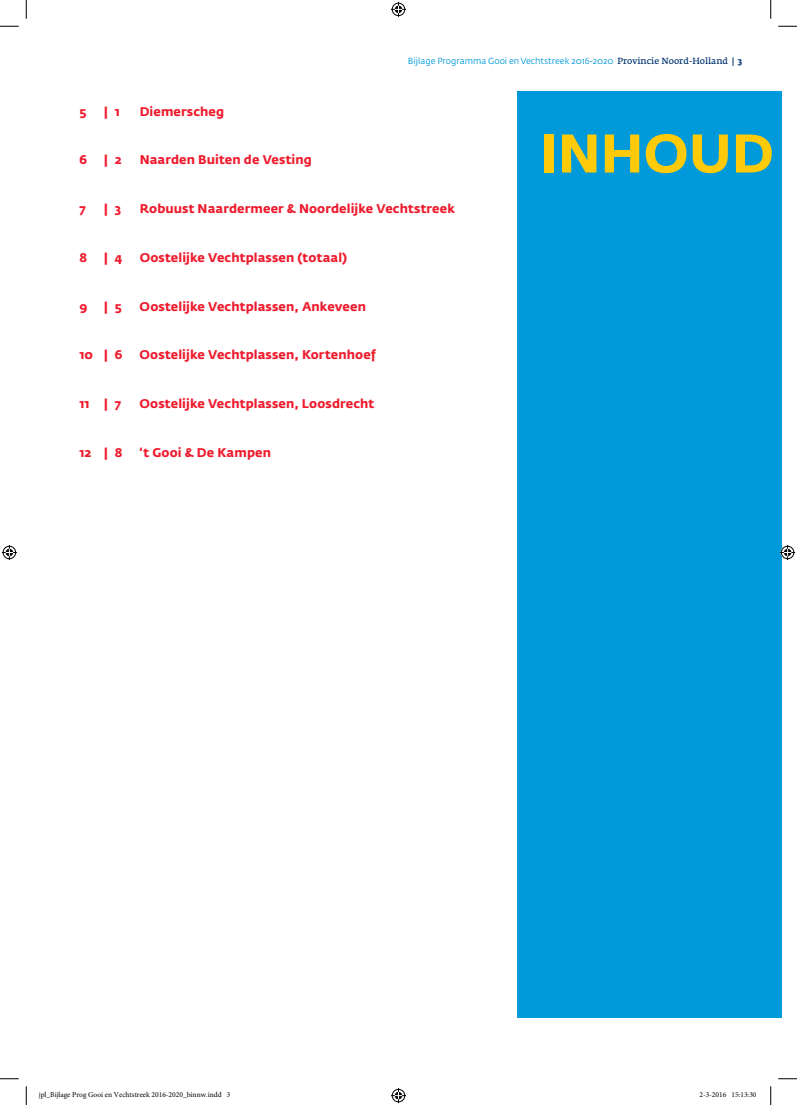
<style>
.page{position:relative;width:797px;height:1105px;background:#fff}
.page>*{position:absolute;margin:0;border:0;box-sizing:border-box;transform-origin:0 0}
.t1{font:700 53.75px "Fedra Sans Std";color:#feca0a}
.t2{font:700 12.5px "Fedra Sans Std";letter-spacing:.005em;color:#ee1b2d}
.t3{font:8.75px "Fedra Sans Std";color:#0099da}
.t4{font:7.5px "Minion Pro";color:#000}
.s1{font-family:"Fedra Serif A Std";font-weight:600;color:#013371}
.s2{font-family:"Fedra Serif A Std";font-weight:700;color:#013371}
</style>
<div class="page">
<div style="left:516px;top:91px;width:265px;height:927px;background:#0099da"></div>
<svg style="left:0;top:25px;width:19px;height:2px"></svg>
<svg style="left:778px;top:25px;width:19px;height:2px"></svg>
<svg style="left:0;top:1078px;width:19px;height:1px"></svg>
<svg style="left:778px;top:1078px;width:19px;height:1px"></svg>
<svg style="left:25px;top:0;width:2px;height:19px"></svg>
<svg style="left:25px;top:1086px;width:2px;height:19px"></svg>
<svg style="left:770px;top:0;width:1px;height:19px"></svg>
<svg style="left:770px;top:1086px;width:1px;height:19px"></svg>
<svg style="left:391px;top:2px;width:15px;height:15px"></svg>
<svg style="left:391px;top:1088px;width:15px;height:15px"></svg>
<svg style="left:2px;top:545px;width:15px;height:15px"></svg>
<svg style="left:780px;top:545px;width:15px;height:15px"></svg>
<p class="t3" style="left:408px;top:56px;width:336px">Bijlage Programma Gooi en Vechtstreek 2016-2020 <span class="s1">Provincie Noord-Holland</span> <span class="s2">| 3</span></p>
<p class="t2" style="left:79px;top:103px;width:9px">5</p>
<p class="t2" style="left:104px;top:103px;width:17px">| 1</p>
<p class="t2" style="left:140px;top:103px;width:86px">Diemerscheg</p>
<p class="t2" style="left:79px;top:152px;width:9px">6</p>
<p class="t2" style="left:104px;top:152px;width:19px">| 2</p>
<p class="t2" style="left:140px;top:152px;width:174px">Naarden Buiten de Vesting</p>
<p class="t2" style="left:79px;top:201px;width:8px">7</p>
<p class="t2" style="left:104px;top:201px;width:19px">| 3</p>
<p class="t2" style="left:140px;top:201px;width:317px">Robuust Naardermeer &amp; Noordelijke Vechtstreek</p>
<p class="t2" style="left:79px;top:249px;width:9px">8</p>
<p class="t2" style="left:104px;top:249px;width:20px">| 4</p>
<p class="t2" style="left:140px;top:249px;width:209px">Oostelijke Vechtplassen (totaal)</p>
<p class="t2" style="left:79px;top:298px;width:9px">9</p>
<p class="t2" style="left:104px;top:298px;width:19px">| 5</p>
<p class="t2" style="left:140px;top:298px;width:228px">Oostelijke Vechtplassen, Ankeveen</p>
<p class="t2" style="left:79px;top:347px;width:45px">10 |6</p>
<p class="t2" style="left:140px;top:347px;width:238px">Oostelijke Vechtplassen, Kortenhoef</p>
<p class="t2" style="left:79px;top:396px;width:43px">11 |7</p>
<p class="t2" style="left:140px;top:396px;width:236px">Oostelijke Vechtplassen, Loosdrecht</p>
<p class="t2" style="left:79px;top:444px;width:45px">12 |8</p>
<p class="t2" style="left:140px;top:444px;width:133px">‘t Gooi &amp; De Kampen</p>
<h1 class="t1" style="left:540px;top:119px;width:235px">INHOUD</h1>
<p class="t4" style="left:39px;top:1090px;width:193px">jpl_Bijlage Prog Gooi en Vechtstreek 2016-2020_binnw.indd 3</p>
<p class="t4" style="left:699px;top:1090px;width:59px">2-3-2016 15:13:30</p>
</div>
